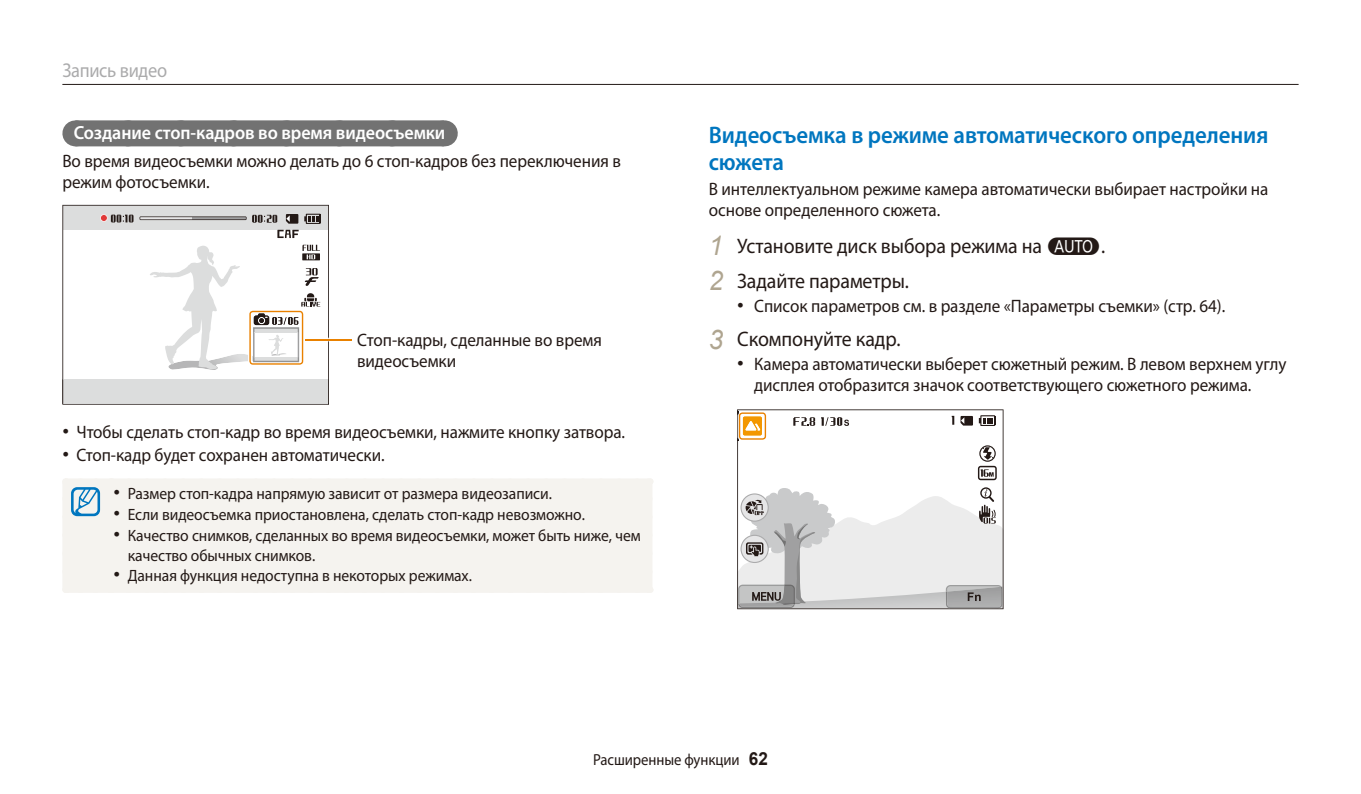
<style>
.page{position:relative;width:1361px;height:794px;background:#fff}
.page>*{position:absolute;margin:0;border:0;box-sizing:border-box;transform-origin:0 0}
.t1{font:600 24px/27px "Myriad Pro";letter-spacing:-.005em;color:#0076bf;scale:.95 1}
.t2{font:21px/35.2px "Myriad Pro";letter-spacing:-.005em;color:#231916;scale:.95 1}
.t3{font:20px "Myriad Pro";letter-spacing:-.015em;color:#ababac;scale:.92 1}
.t4{font:600 19px "Myriad Pro";letter-spacing:-.005em;color:#fff;scale:.95 1}
.t5{font:18px/21px "Myriad Pro";letter-spacing:-.005em;color:#231916;scale:.95 1}
.t6{font:16.4px/19.4px "Myriad Pro";letter-spacing:-.005em;color:#231916;scale:.95 1}
.t7{font:16px "Myriad Pro";letter-spacing:-.005em;color:#231916;scale:.92 1}
.s1{font-family:"Arial";font-size:19px}
.s2{font-family:"Arial";font-style:italic;font-size:27px;color:#afa590}
.s3{font-family:"WB800 F"}
.s4{font-family:"Arial";font-weight:700;font-size:18px}
</style>
<div class="page">
<hr style="left:62px;top:84px;width:1236px;height:1px;background:#231916">
<div style="left:75px;top:120px;width:369px;height:26px;background:#727272"></div>
<svg style="left:128px;top:120px;width:289px;height:1px"></svg>
<svg style="left:444px;top:120px;width:1px;height:26px"></svg>
<svg style="left:62px;top:205px;width:267px;height:200px"></svg>
<div style="left:62px;top:379px;width:266px;height:25px;background:#dcdddd"></div>
<svg style="left:63px;top:206px;width:265px;height:32px"></svg>
<img style="left:320px;top:337px;width:32px;height:4px">
<hr style="left:302px;top:339px;width:50px;height:1px;background:#e98100">
<svg style="left:150px;top:245px;width:170px;height:125px"></svg>
<div style="left:249px;top:311px;width:54px;height:54px;border:1px solid #e98100;border-radius:3px"></div>
<div style="left:68px;top:484px;width:578px;height:103px;background:#f5f3ef"></div>
<div style="left:65px;top:478px;width:46px;height:6px;background:#f5f3ef"></div>
<div style="left:62px;top:481px;width:6px;height:109px;background:#f5f3ef"></div>
<div style="left:111px;top:478px;width:538px;height:6px;background:#f5f3ef"></div>
<div style="left:646px;top:481px;width:6px;height:109px;background:#f5f3ef"></div>
<div style="left:65px;top:587px;width:46px;height:6px;background:#f5f3ef"></div>
<div style="left:111px;top:587px;width:538px;height:6px;background:#f5f3ef"></div>
<svg style="left:63px;top:479px;width:40px;height:93px"></svg>
<svg style="left:737px;top:409px;width:266px;height:78px"></svg>
<svg style="left:951px;top:416px;width:3px;height:9px"></svg>
<svg style="left:979px;top:415px;width:16px;height:11px"></svg>
<svg style="left:960px;top:416px;width:13px;height:9px"></svg>
<svg style="left:821px;top:417px;width:28px;height:9px"></svg>
<svg style="left:793px;top:417px;width:22px;height:9px"></svg>
<svg style="left:978px;top:445px;width:18px;height:35px"></svg>
<svg style="left:737px;top:487px;width:266px;height:122px"></svg>
<img style="left:762px;top:411px;width:5px;height:29px">
<svg style="left:737px;top:411px;width:25px;height:29px"></svg>
<img style="left:743px;top:416px;width:19px;height:19px">
<div style="left:739px;top:412px;width:27px;height:28px;border:1px solid #e98100;border-radius:3px"></div>
<p class="t3" style="left:62px;top:63px;width:115px">Запись видео</p>
<p class="t4" style="left:74px;top:126px;width:393px">Создание стоп-кадров во время видеосъемки</p>
<p class="t5" style="left:62px;top:152px;width:589px">Во время видеосъемки можно делать до 6 стоп-кадров без переключения в режим фотосъемки.</p>
<p class="t5" style="left:357px;top:331px;width:259px">Cтоп-кадры, сделанные во время видеосъемки</p>
<p class="t5" style="left:62px;top:423px;width:594px"><span class="s1">•</span> Чтобы сделать стоп-кадр во время видеосъемки, нажмите кнопку затвора.</p>
<p class="t5" style="left:62px;top:447px;width:341px"><span class="s1">•</span> Стоп-кадр будет сохранен автоматически.</p>
<p class="t6" style="left:114px;top:486px;width:463px"><span class="s1">•</span> Размер стоп-кадра напрямую зависит от размера видеозаписи.</p>
<p class="t6" style="left:114px;top:507px;width:498px"><span class="s1">•</span> Если видеосъемка приостановлена, сделать стоп-кадр невозможно.</p>
<p class="t6" style="left:128px;top:527px;width:541px;text-indent:-14px"><span class="s1">•</span> Качество снимков, сделанных во время видеосъемки, может быть ниже, чем качество обычных снимков.</p>
<p class="t6" style="left:114px;top:568px;width:379px"><span class="s1">•</span> Данная функция недоступна в некоторых режимах.</p>
<h1 class="t1" style="left:709px;top:125px;width:590px">Видеосъемка в режиме автоматического определения сюжета</h1>
<p class="t5" style="left:709px;top:181px;width:590px">В интеллектуальном режиме камера автоматически выбирает настройки на основе определенного сюжета.</p>
<p class="t2" style="left:709px;top:230px;width:419px"><span class="s2">1</span> Установите диск выбора режима на <span class="s3">T</span>.<br><span class="s2">2</span> Задайте параметры.</p>
<p class="t5" style="left:737px;top:297px;width:515px"><span class="s1">•</span> Список параметров см. в разделе «Параметры съемки» (стр. 64).</p>
<p class="t2" style="left:709px;top:324px;width:203px"><span class="s2">3</span> Скомпонуйте кадр.</p>
<p class="t5" style="left:754px;top:355px;width:562px;text-indent:-17px"><span class="s1">•</span> Камера автоматически выберет сюжетный режим. В левом верхнем углу дисплея отобразится значок соответствующего сюжетного режима.</p>
<p class="t7" style="left:593px;top:754px;width:191px">Расширенные функции <span class="s4">62</span></p>
</div>
